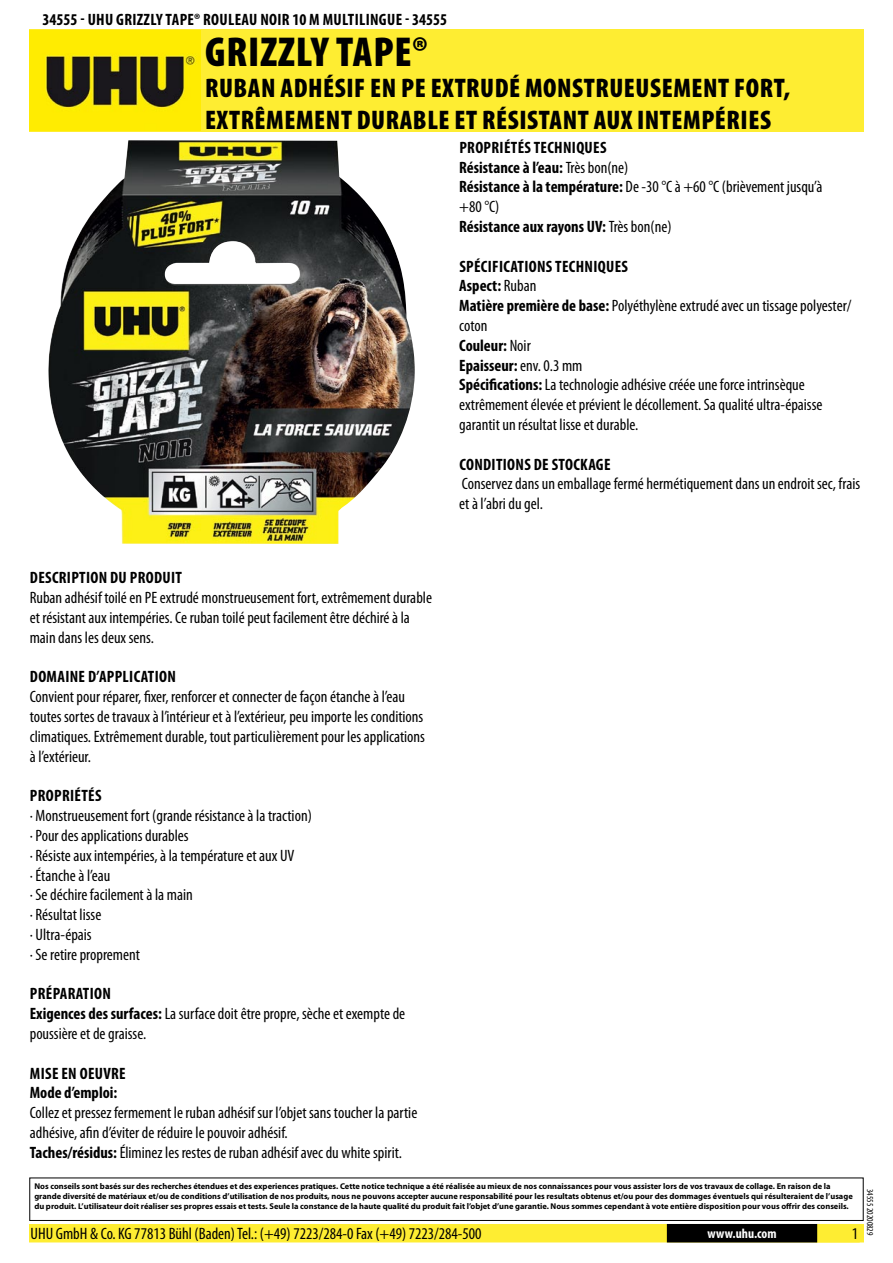
<style>
.page{position:relative;width:893px;height:1263px;background:#fff}
.page>*{position:absolute;margin:0;border:0;box-sizing:border-box;transform-origin:0 0}
.t1{font:900 condensed 42px "Myriad Pro";letter-spacing:.02em;color:#000}
.t2{font:900 condensed 27px/32.4px "Myriad Pro";letter-spacing:.02em;color:#000}
.t3{font:condensed 16.5px/19.8px "Myriad Pro";color:#000}
.t4{font:700 condensed 16.5px/19.8px "Myriad Pro";letter-spacing:.02em;color:#000}
.t5{font:700 condensed 13.5px "Myriad Pro";letter-spacing:.015em;color:#fff}
.t6{font:condensed 9px "Myriad Pro";color:#000}
.t7{font:700 8.4px/10.1px "Myriad Pro";color:#000}
.s1{font-weight:700}
.s2{font-weight:400}
</style>
<div class="page">
<div style="left:30px;top:1225px;width:833px;height:17px;background:#feed32"></div>
<div style="left:29px;top:1224px;width:835px;height:18px;border:2px solid #feed32"></div>
<div style="left:816px;top:1224px;width:44px;height:18px;border:2px solid #feed32"></div>
<div style="left:668px;top:1225px;width:148px;height:17px;background:#000"></div>
<div style="left:667px;top:1224px;width:150px;height:18px;border:2px solid #000"></div>
<div style="left:29px;top:1177px;width:835px;height:44px;border:1px solid #000"></div>
<div style="left:30px;top:30px;width:834px;height:102px;background:#feed32"></div>
<img style="left:30px;top:31px;width:171px;height:100px">
<img style="left:48px;top:140px;width:367px;height:404px">
<p class="t4" style="left:43px;top:9px;width:406px">34555 - UHU Grizzly Tape® Rouleau noir 10 m Mu ltilingu e - 34555</p>
<h1 class="t1" style="left:205px;top:25px;width:224px">GRIZZLY TAPE®</h1>
<h2 class="t2" style="left:205px;top:71px;width:587px">RUBAN ADHÉSIF EN PE EXTRUDÉ MONSTRUEUSEMENT FORT,<br>EXTRÊMEMENT DURABLE ET RÉSISTANT AUX INTEMPÉRIES</h2>
<p class="t4" style="left:30px;top:568px;width:152px">Description du produit</p>
<p class="t3" style="left:30px;top:588px;width:404px">Ruban adhésif toilé en PE extrudé monstrueusement fort, extrêmement durable et résistant aux intempéries. Ce ruban toilé peut facilement être déchiré à la main dans les deux sens.</p>
<p class="t4" style="left:30px;top:667px;width:147px">Domaine d’application</p>
<p class="t3" style="left:30px;top:687px;width:397px">Convient pour réparer, fixer, renforcer et connecter de façon étanche à l’eau toutes sortes de travaux à l’intérieur et à l’extérieur, peu importe les conditions climatiques. Extrêmement durable, tout particulièrement pour les applications à l’extérieur.</p>
<p class="t4" style="left:30px;top:785px;width:73px">Propriétés</p>
<p class="t3" style="left:30px;top:805px;width:284px">· Monstrueusement fort (grande résistance à la traction) · Pour des applications durables<br>· Résiste aux intempéries, à la température et aux UV<br>· Étanche à l’eau<br>· Se déchire facilement à la main<br>· Résultat lisse<br>· Ultra-épais<br>· Se retire proprement</p>
<p class="t3" style="left:30px;top:984px;width:377px"><span class="s1">Préparation<br>Exigences des surfaces:</span> La surface doit être propre, sèche et exempte de poussière et de graisse.</p>
<p class="t4" style="left:30px;top:1063px;width:98px">Mise en oeuvre<br>Mode d’emploi:</p>
<p class="t3" style="left:30px;top:1102px;width:389px">Collez et pressez fermement le ruban adhésif sur l’objet sans toucher la partie adhésive, afin d’éviter de réduire le pouvoir adhésif.<br><span class="s1">Taches/résidus:</span> Éliminez les restes de ruban adhésif avec du white spirit.</p>
<p class="t4" style="left:459px;top:137px;width:365px">Propriétés techniques<br>Résistance à l’eau: <span class="s2">Très bon(ne)<br></span>Résistance à la température: <span class="s2">De -30 °C à +60 °C (brièvement jusqu’à +80 °C)<br></span>Résistance aux rayons UV: <span class="s2">Très bon(ne)</span></p>
<p class="t3" style="left:459px;top:256px;width:394px"><span class="s1">Spécifications techniques<br>Aspect:</span> Ruban<br><span class="s1">Matière première de base:</span> Polyéthylène extrudé avec un tissage polyester/ coton<br><span class="s1">Couleur:</span> Noir<br><span class="s1">Epaisseur:</span> env. 0.3 mm<br><span class="s1">Spécifications:</span> La technologie adhésive créée une force intrinsèque extrêmement élevée et prévient le décollement. Sa qualité ultra-épaisse garantit un résultat lisse et durable.</p>
<p class="t4" style="left:459px;top:454px;width:153px">Conditions de stockage</p>
<p class="t3" style="left:459px;top:474px;width:402px">Conservez dans un emballage fermé hermétiquement dans un endroit sec, frais et à l’abri du gel.</p>
<p class="t7" style="left:34px;top:1181px;width:820px">Nos conseils sont basés sur des recherches étendues et des experiences pratiques. Cette notice technique a été réalisée au mieux de nos connaissances pour vous assister lors de vos travaux de collage. En raison de la grande diversité de matériaux et/ou de conditions d’utilisation de nos produits, nous ne pouvons accepter aucune responsabilité pour les resultats obtenus et/ou pour des dommages éventuels qui résulteraient de l’usage du produit. L’utilisateur doit réaliser ses propres essais et tests. Seule la constance de la haute qualité du produit fait l’objet d’une garantie. Nous sommes cependant à vote entière disposition pour vous offrir des conseils.</p>
<p class="t3" style="left:31px;top:1224px;width:453px">UHU GmbH &amp; Co. KG 77813 Bühl (Baden) Tel.: (+49) 7223/284-0 Fax (+49) 7223/284-500</p>
<p class="t5" style="left:707px;top:1225px;width:71px">www.uhu.com</p>
<p class="t3" style="left:852px;top:1224px;width:8px">1</p>
<p class="t6" style="left:875px;top:1189px;width:48px;rotate:90deg">34555 20200829</p>
</div>
